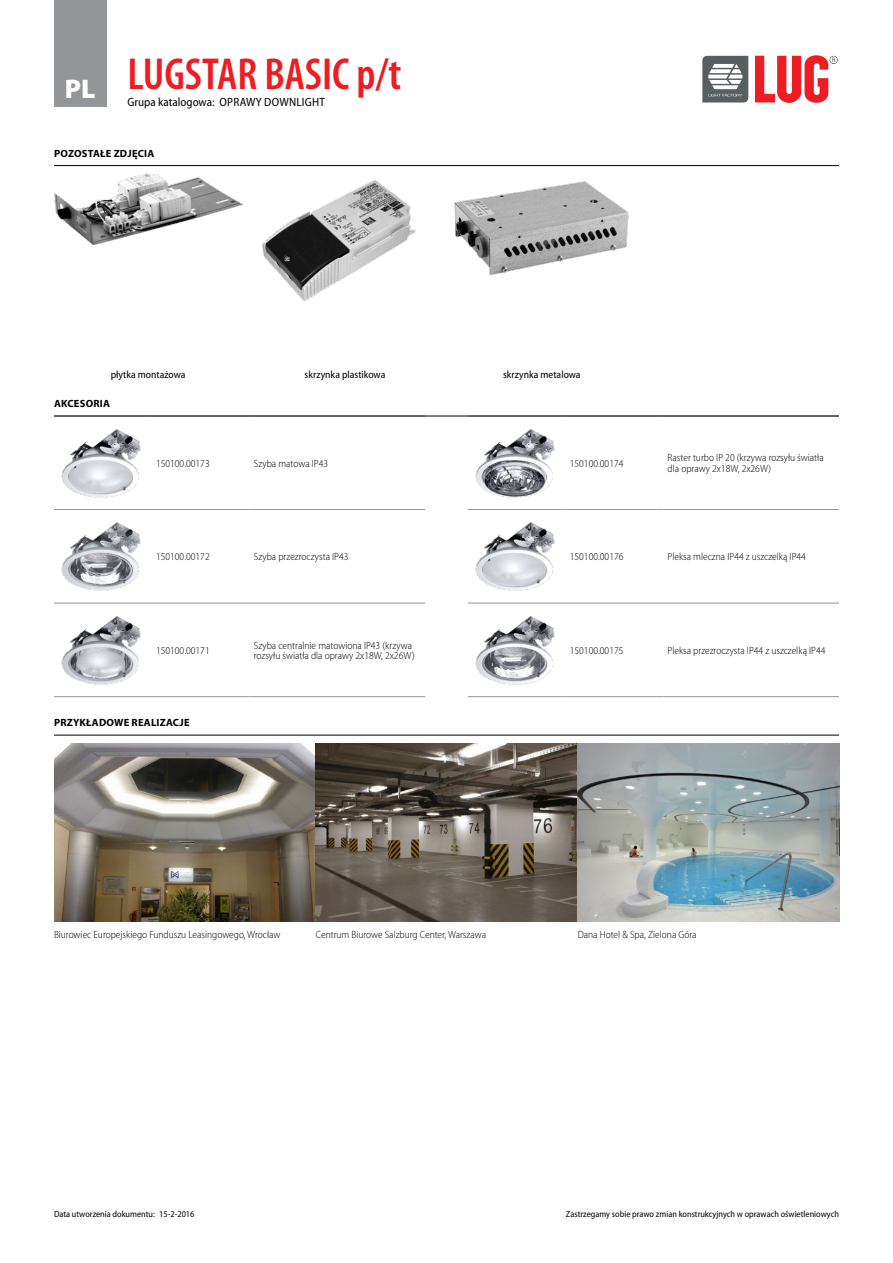
<style>
.page{position:relative;width:893px;height:1263px;background:#fff}
.page>*{position:absolute;margin:0;border:0;box-sizing:border-box;transform-origin:0 0}
.t1{font:600 condensed 45px "Myriad Pro";color:#ed1d24}
.t2{font:900 27px "Myriad Pro";color:#fff}
.t3{font:semi-condensed 12px "Myriad Pro";letter-spacing:.005em;color:#000}
.tabela_nazwa{font:300 semi-condensed 10.5px/10.5px "Myriad Pro";color:#000}
.Przypis{font:300 semi-condensed 10.5px "Myriad Pro";color:#000}
.tabela{font:300 semi-condensed 10.5px "Myriad Pro";color:#000}
.Podpis_pod_zdjeciem{font:semi-condensed 10.5px "Myriad Pro";color:#000}
.Naglowek_sekcji{font:700 10.5px "Myriad Pro";letter-spacing:.02em;color:#000}
.t4{font:semi-condensed 9px "Myriad Pro";color:#000}
</style>
<div class="page">
<div style="left:54px;top:0;width:52px;height:106px;background:#939598"></div>
<svg style="left:755px;top:55px;width:83px;height:48px"></svg>
<svg style="left:702px;top:56px;width:46px;height:46px"></svg>
<img style="left:54px;top:744px;width:785px;height:178px">
<hr style="left:54px;top:735px;width:785px;height:1px;background:#000">
<img style="left:54px;top:174px;width:188px;height:70px">
<img style="left:262px;top:180px;width:154px;height:122px">
<img style="left:454px;top:181px;width:175px;height:95px">
<hr style="left:54px;top:165px;width:785px;height:1px;background:#000">
<hr style="left:54px;top:509px;width:98px;height:1px;background:#939598">
<hr style="left:152px;top:509px;width:98px;height:1px;background:#939598">
<hr style="left:250px;top:509px;width:175px;height:1px;background:#939598">
<hr style="left:54px;top:603px;width:98px;height:1px;background:#939598">
<hr style="left:152px;top:603px;width:98px;height:1px;background:#939598">
<hr style="left:250px;top:603px;width:175px;height:1px;background:#939598">
<hr style="left:54px;top:696px;width:98px;height:1px;background:#939598">
<hr style="left:152px;top:696px;width:98px;height:1px;background:#939598">
<hr style="left:250px;top:696px;width:175px;height:1px;background:#939598">
<img style="left:61px;top:429px;width:80px;height:69px">
<img style="left:61px;top:522px;width:80px;height:69px">
<img style="left:61px;top:616px;width:80px;height:69px">
<hr style="left:468px;top:509px;width:98px;height:1px;background:#939598">
<hr style="left:566px;top:509px;width:97px;height:1px;background:#939598">
<hr style="left:663px;top:509px;width:176px;height:1px;background:#939598">
<hr style="left:468px;top:603px;width:98px;height:1px;background:#939598">
<hr style="left:566px;top:603px;width:97px;height:1px;background:#939598">
<hr style="left:663px;top:603px;width:176px;height:1px;background:#939598">
<hr style="left:468px;top:696px;width:98px;height:1px;background:#939598">
<hr style="left:566px;top:696px;width:97px;height:1px;background:#939598">
<hr style="left:663px;top:696px;width:176px;height:1px;background:#939598">
<img style="left:475px;top:429px;width:80px;height:69px">
<img style="left:475px;top:522px;width:80px;height:69px">
<img style="left:475px;top:615px;width:80px;height:70px">
<hr style="left:54px;top:416px;width:785px;height:1px;background:#000">
<h2 class="t2" style="left:65px;top:71px;width:32px">PL</h2>
<h1 class="t1" style="left:128px;top:50px;width:275px">LUGSTAR BASIC p/t</h1>
<p class="t3" style="left:128px;top:96px;width:199px">Grupa katalogowa: OPRAWY DOWNLIGHT</p>
<p class="Naglowek_sekcji" style="left:54px;top:146px;width:102px">POZOSTAŁE ZDJĘCIA</p>
<p class="Podpis_pod_zdjeciem" style="left:111px;top:369px;width:76px">płytka montażowa</p>
<p class="Podpis_pod_zdjeciem" style="left:305px;top:369px;width:82px">skrzynka plastikowa</p>
<p class="Podpis_pod_zdjeciem" style="left:503px;top:369px;width:79px">skrzynka metalowa</p>
<p class="Naglowek_sekcji" style="left:54px;top:397px;width:57px">AKCESORIA</p>
<p class="tabela" style="left:156px;top:457px;width:55px">150100.00173</p>
<p class="tabela_nazwa" style="left:254px;top:458px;width:76px">Szyba matowa IP43</p>
<p class="tabela" style="left:156px;top:551px;width:55px">150100.00172</p>
<p class="tabela_nazwa" style="left:254px;top:552px;width:96px">Szyba przezroczysta IP43</p>
<p class="tabela" style="left:156px;top:645px;width:55px">150100.00171</p>
<p class="tabela_nazwa" style="left:254px;top:640px;width:162px">Szyba centralnie matowiona IP43 (krzywa rozsyłu światła dla oprawy 2x18W, 2x26W)</p>
<p class="Naglowek_sekcji" style="left:54px;top:716px;width:137px">PRZYKŁADOWE REALIZACJE</p>
<p class="tabela" style="left:570px;top:457px;width:55px">150100.00174</p>
<p class="tabela_nazwa" style="left:668px;top:453px;width:158px">Raster turbo IP 20 (krzywa rozsyłu światła dla oprawy 2x18W, 2x26W)</p>
<p class="tabela" style="left:570px;top:551px;width:55px">150100.00176</p>
<p class="tabela_nazwa" style="left:668px;top:552px;width:140px">Pleksa mleczna IP44 z uszczelką IP44</p>
<p class="tabela" style="left:570px;top:645px;width:55px">150100.00175</p>
<p class="tabela_nazwa" style="left:668px;top:645px;width:159px">Pleksa przezroczysta IP44 z uszczelką IP44</p>
<p class="Przypis" style="left:54px;top:929px;width:228px">Biurowiec Europejskiego Funduszu Leasingowego, Wrocław</p>
<p class="Przypis" style="left:316px;top:929px;width:172px">Centrum Biurowe Salzburg Center, Warszawa</p>
<p class="Przypis" style="left:578px;top:929px;width:120px">Dana Hotel &amp; Spa, Zielona Góra</p>
<p class="t4" style="left:54px;top:1209px;width:102px">Data utworzenia dokumentu:</p>
<p class="t4" style="left:566px;top:1209px;width:275px">Zastrzegamy sobie prawo zmian konstrukcyjnych w oprawach oświetleniowych</p>
<p class="t4" style="left:159px;top:1209px;width:37px">15-2-2016</p>
</div>
